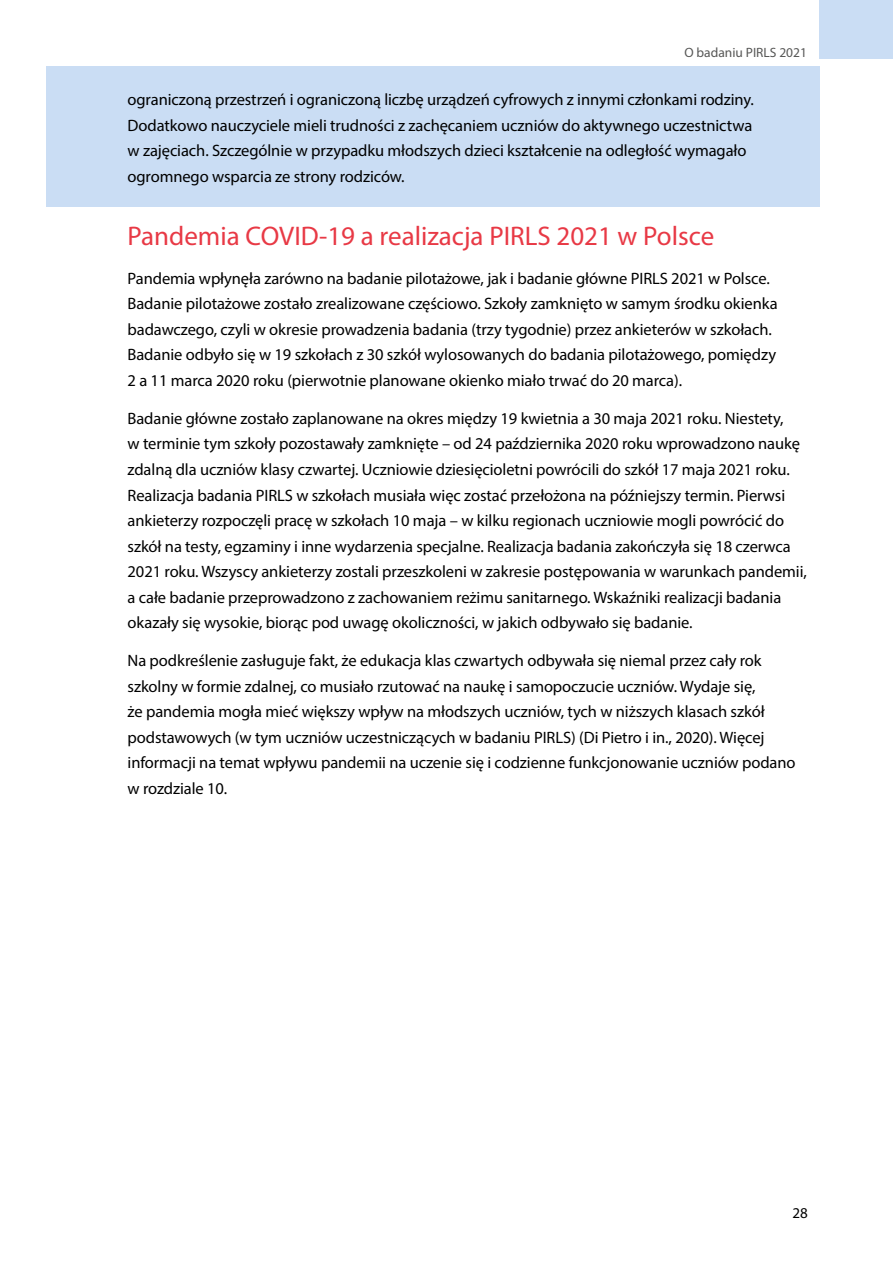
<style>
.page{position:relative;width:893px;height:1263px;background:#fff}
.page>*{position:absolute;margin:0;border:0;box-sizing:border-box;transform-origin:0 0}
.TEKST_podstawowy{font:27px "Myriad Pro";color:#e83945}
.TEKST_podstawowy-2{font:16.5px/25.5px "Myriad Pro";letter-spacing:-.005em;color:#000}
.t1{font:15px "Myriad Pro";color:#000}
.t2{font:13.5px "Myriad Pro";color:#575756}
</style>
<div class="page">
<div style="left:820px;top:0;width:73px;height:59px;background:#caddf4"></div>
<div style="left:46px;top:67px;width:774px;height:140px;background:#caddf4"></div>
<p class="t2" style="left:684px;top:44px;width:124px">O badaniu PIRLS 2021</p>
<p class="TEKST_podstawowy-2" style="left:128px;top:86px;width:628px">ograniczoną przestrzeń i ograniczoną liczbę urządzeń cyfrowych z innymi członkami rodziny.<br>Dodatkowo nauczyciele mieli trudności z zachęcaniem uczniów do aktywnego uczestnictwa w zajęciach. Szczególnie w przypadku młodszych dzieci kształcenie na odległość wymagało ogromnego wsparcia ze strony rodziców.</p>
<p class="TEKST_podstawowy" style="left:128px;top:220px;width:588px">Pandemia COVID-19 a realizacja PIRLS 2021 w Polsce</p>
<p class="TEKST_podstawowy-2" style="left:128px;top:265px;width:652px">Pandemia wpłynęła zarówno na badanie pilotażowe, jak i badanie główne PIRLS 2021 w Polsce.<br>Badanie pilotażowe zostało zrealizowane częściowo. Szkoły zamknięto w samym środku okienka badawczego, czyli w okresie prowadzenia badania (trzy tygodnie) przez ankieterów w szkołach.<br>Badanie odbyło się w 19 szkołach z 30 szkół wylosowanych do badania pilotażowego, pomiędzy 2 a 11 marca 2020 roku (pierwotnie planowane okienko miało trwać do 20 marca).</p>
<p class="TEKST_podstawowy-2" style="left:128px;top:405px;width:681px">Badanie główne zostało zaplanowane na okres między 19 kwietnia a 30 maja 2021 roku. Niestety,<br>w terminie tym szkoły pozostawały zamknięte – od 24 października 2020 roku wprowadzono naukę zdalną dla uczniów klasy czwartej. Uczniowie dziesięcioletni powrócili do szkół 17 maja 2021 roku.<br>Realizacja badania PIRLS w szkołach musiała więc zostać przełożona na późniejszy termin. Pierwsi ankieterzy rozpoczęli pracę w szkołach 10 maja – w kilku regionach uczniowie mogli powrócić do szkół na testy, egzaminy i inne wydarzenia specjalne. Realizacja badania zakończyła się 18 czerwca 2021 roku. Wszyscy ankieterzy zostali przeszkoleni w zakresie postępowania w warunkach pandemii, a całe badanie przeprowadzono z zachowaniem reżimu sanitarnego. Wskaźniki realizacji badania okazały się wysokie, biorąc pod uwagę okoliczności, w jakich odbywało się badanie.</p>
<p class="TEKST_podstawowy-2" style="left:128px;top:648px;width:670px">Na podkreślenie zasługuje fakt, że edukacja klas czwartych odbywała się niemal przez cały rok szkolny w formie zdalnej, co musiało rzutować na naukę i samopoczucie uczniów. Wydaje się,<br>że pandemia mogła mieć większy wpływ na młodszych uczniów, tych w niższych klasach szkół podstawowych (w tym uczniów uczestniczących w badaniu PIRLS) (Di Pietro i in., 2020). Więcej informacji na temat wpływu pandemii na uczenie się i codzienne funkcjonowanie uczniów podano w rozdziale 10.</p>
<p class="t1" style="left:792px;top:1203px;width:17px">28</p>
</div>
